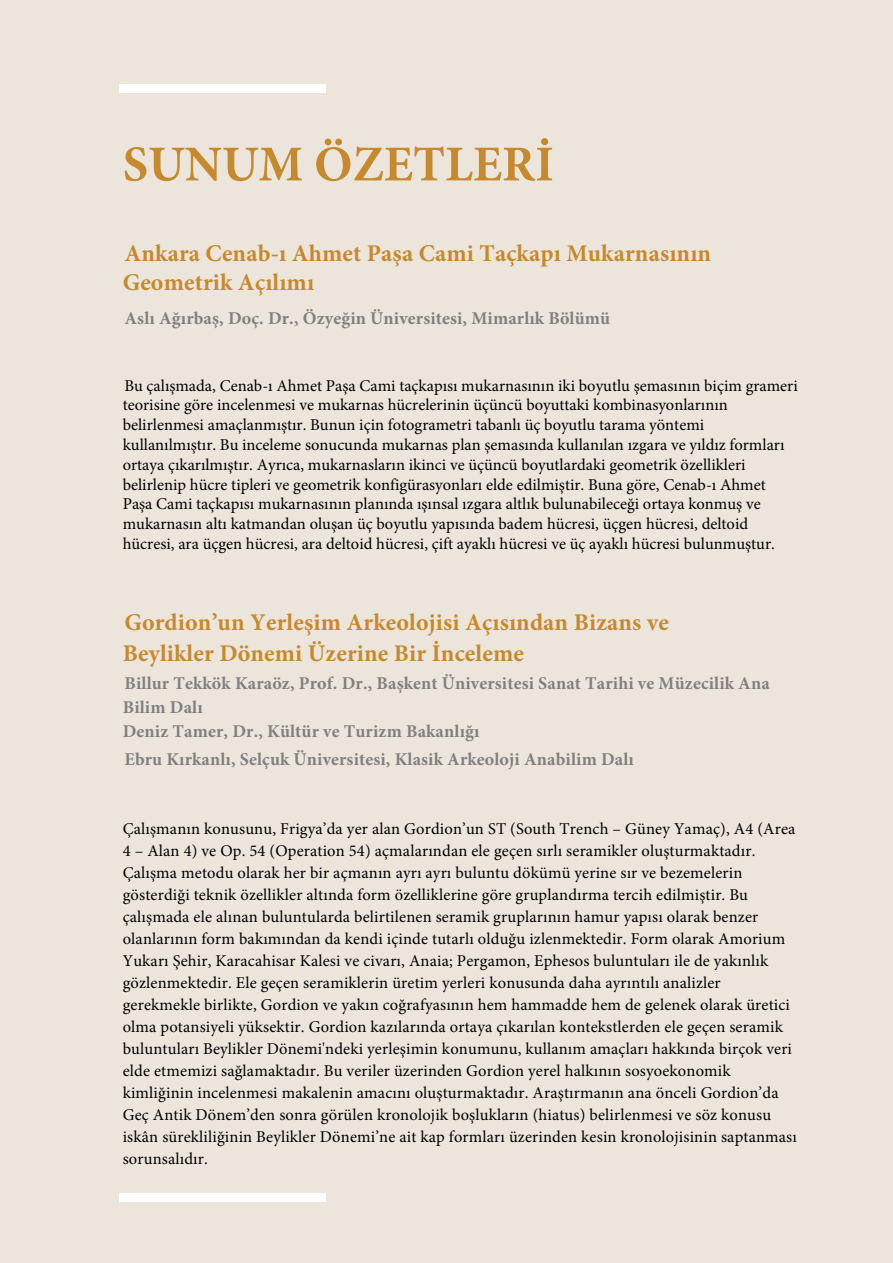
<style>
.page{position:relative;width:893px;height:1263px;background:#ece5db}
.page>*{position:absolute;margin:0;border:0;box-sizing:border-box;transform-origin:0 0}
.t1{font:700 50.25px "Minion Pro";color:#c6892d}
.t2{font:700 24px/28.8px "Minion Pro";letter-spacing:.005em;color:#c6892d}
.t3{font:700 18px/24px "Minion Pro";letter-spacing:.01em;color:#808080}
.t4{font:16.5px/22px "Minion Pro";letter-spacing:.01em;color:#000}
</style>
<div class="page">
<div style="left:120px;top:84px;width:206px;height:8px;background:#fff"></div>
<div style="left:119px;top:1193px;width:206px;height:9px;background:#fff"></div>
<h1 class="t1" style="left:123px;top:129px;width:433px">SUNUM ÖZETLERİ</h1>
<h2 class="t2" style="left:123px;top:239px;width:590px">Ankara Cenab-ı Ahmet Paşa Cami Taçkapı Mukarnasının<br>Geometrik Açılımı</h2>
<p class="t3" style="left:124px;top:306px;width:487px">Aslı Ağırbaş, Doç. Dr., Özyeğin Üniversitesi, Mimarlık Bölümü</p>
<p class="t4" style="left:123px;top:375px;width:677px;line-height:19.8px">Bu çalışmada, Cenab-ı Ahmet Paşa Cami taçkapısı mukarnasının iki boyutlu şemasının biçim grameri teorisine göre incelenmesi ve mukarnas hücrelerinin üçüncü boyuttaki kombinasyonlarının belirlenmesi amaçlanmıştır. Bunun için fotogrametri tabanlı üç boyutlu tarama yöntemi kullanılmıştır. Bu inceleme sonucunda mukarnas plan şemasında kullanılan ızgara ve yıldız formları ortaya çıkarılmıştır. Ayrıca, mukarnasların ikinci ve üçüncü boyutlardaki geometrik özellikleri belirlenip hücre tipleri ve geometrik konfigürasyonları elde edilmiştir. Buna göre, Cenab-ı Ahmet Paşa Cami taçkapısı mukarnasının planında ışınsal ızgara altlık bulunabileceği ortaya konmuş ve mukarnasın altı katmandan oluşan üç boyutlu yapısında badem hücresi, üçgen hücresi, deltoid hücresi, ara üçgen hücresi, ara deltoid hücresi, çift ayaklı hücresi ve üç ayaklı hücresi bulunmuştur.</p>
<h2 class="t2" style="left:123px;top:606px;width:548px;line-height:30.9px">Gordion’un Yerleşim Arkeolojisi Açısından Bizans ve<br>Beylikler Dönemi Üzerine Bir İnceleme</h2>
<p class="t3" style="left:123px;top:671px;width:649px">Billur Tekkök Karaöz, Prof. Dr., Başkent Üniversitesi Sanat Tarihi ve Müzecilik Ana<br>Bilim Dalı<br>Deniz Tamer, Dr., Kültür ve Turizm Bakanlığı</p>
<p class="t3" style="left:124px;top:747px;width:511px">Ebru Kırkanlı, Selçuk Üniversitesi, Klasik Arkeoloji Anabilim Dalı</p>
<p class="t4" style="left:123px;top:817px;width:676px">Çalışmanın konusunu, Frigya’da yer alan Gordion’un ST (South Trench – Güney Yamaç), A4 (Area 4 – Alan 4) ve Op. 54 (Operation 54) açmalarından ele geçen sırlı seramikler oluşturmaktadır.<br>Çalışma metodu olarak her bir açmanın ayrı ayrı buluntu dökümü yerine sır ve bezemelerin gösterdiği teknik özellikler altında form özelliklerine göre gruplandırma tercih edilmiştir. Bu çalışmada ele alınan buluntularda belirtilenen seramik gruplarının hamur yapısı olarak benzer olanlarının form bakımından da kendi içinde tutarlı olduğu izlenmektedir. Form olarak Amorium Yukarı Şehir, Karacahisar Kalesi ve civarı, Anaia; Pergamon, Ephesos buluntuları ile de yakınlık gözlenmektedir. Ele geçen seramiklerin üretim yerleri konusunda daha ayrıntılı analizler gerekmekle birlikte, Gordion ve yakın coğrafyasının hem hammadde hem de gelenek olarak üretici olma potansiyeli yüksektir. Gordion kazılarında ortaya çıkarılan kontekstlerden ele geçen seramik buluntuları Beylikler Dönemi'ndeki yerleşimin konumunu, kullanım amaçları hakkında birçok veri elde etmemizi sağlamaktadır. Bu veriler üzerinden Gordion yerel halkının sosyoekonomik kimliğinin incelenmesi makalenin amacını oluşturmaktadır. Araştırmanın ana önceli Gordion’da Geç Antik Dönem’den sonra görülen kronolojik boşlukların (hiatus) belirlenmesi ve söz konusu iskân sürekliliğinin Beylikler Dönemi’ne ait kap formları üzerinden kesin kronolojisinin saptanması sorunsalıdır.</p>
</div>
